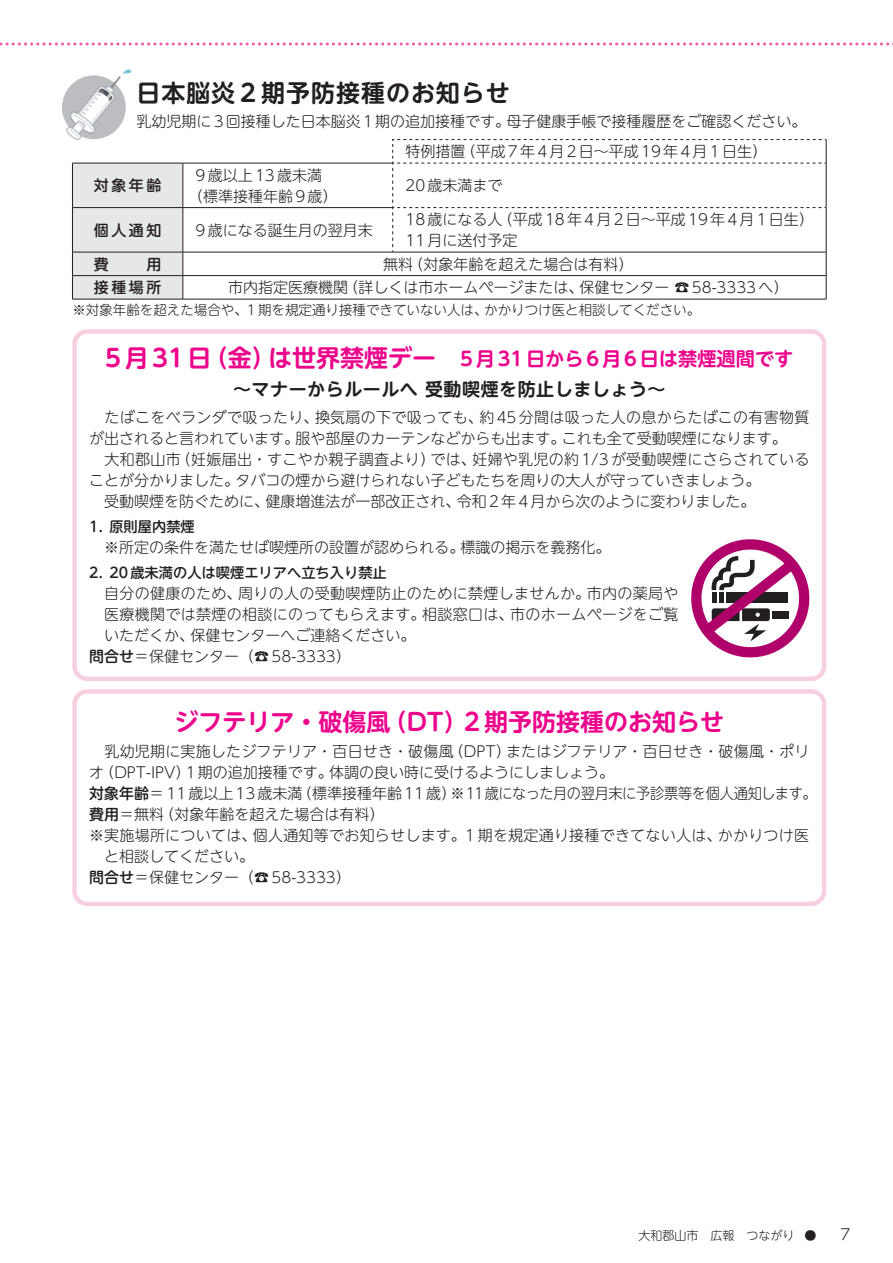
<style>
.page{position:relative;width:893px;height:1263px;background:#fff}
.page>*{position:absolute;margin:0;border:0;box-sizing:border-box;transform-origin:0 0}
.本文{font:700 24px "UD Shin M Go Pr 6 De";color:#ed028c}
.本文-2{font:700 24px "UD Shin M Go Pr 6 De";letter-spacing:.04em;color:#231f20}
.本文-3{font:700 19.2px "UD Shin M Go Pr 6 De";color:#ed028c}
.本文-4{font:700 18px "UD Shin M Go Pr 6 De";letter-spacing:.03em;color:#231f20}
.本文-5{font:300 15px/21px "UD Shin M Go Pr 6";color:#231f20}
.本文-6{font:300 15px "UD Shin M Go Pr 6";letter-spacing:.15em;color:#231f20}
.本文-7{font:500 15px "UD Shin M Go Pr 6";letter-spacing:.175em;color:#231f20}
.本文-8{font:500 14.25px "UD Shin M Go Pr 6";color:#231f20}
.本文-9{font:300 13.5px "UD Shin M Go Pr 6";color:#231f20}
.t1{font:300 12px "UD Shin M Go Pr 6";color:#231f20}
.s1{font-size:24px}
.s2{font-weight:500}
</style>
<div class="page">
<svg style="left:0;top:43px;width:893px;height:3px"></svg>
<hr style="left:183px;top:163px;width:209px;height:1px;background:#231f20">
<hr style="left:183px;top:207px;width:209px;height:1px;background:#231f20">
<hr style="left:183px;top:252px;width:210px;height:1px;background:#231f20">
<hr style="left:183px;top:275px;width:210px;height:1px;background:#231f20">
<svg style="left:72px;top:163px;width:112px;height:136px;background:#dddddf"></svg>
<hr style="left:72px;top:299px;width:111px;height:1px;background:#231f20">
<hr style="left:183px;top:299px;width:210px;height:1px;background:#231f20">
<hr style="left:393px;top:299px;width:433px;height:1px;background:#231f20">
<svg style="left:392px;top:139px;width:435px;height:160px"></svg>
<div style="left:72px;top:329px;width:754px;height:352px;border:4px solid #f7c1d9;border-radius:13px"></div>
<div style="left:72px;top:689px;width:754px;height:217px;border:4px solid #f7c1d9;border-radius:13px"></div>
<img style="left:63px;top:69px;width:69px;height:72px">
<svg style="left:691px;top:539px;width:119px;height:119px"></svg>
<p class="本文-2" style="left:136px;top:72px;width:375px">日本脳炎２期予防接種のお知らせ</p>
<p class="本文-5" style="left:136px;top:110px;width:672px">乳幼児期に3回接種した日本脳炎1期の追加接種です。母子健康手帳で接種履歴をご確認ください。</p>
<p class="本文-7" style="left:94px;top:173px;width:69px">対象年齢</p>
<p class="本文-5" style="left:196px;top:163px;width:128px">9歳以上13歳未満</p>
<p class="本文-5" style="left:188px;top:184px;width:151px">（標準接種年齢9歳）</p>
<p class="本文-7" style="left:94px;top:217px;width:69px">個人通知</p>
<p class="本文-5" style="left:196px;top:218px;width:179px">9歳になる誕生月の翌月末</p>
<p class="本文-6" style="left:405px;top:139px;width:363px">特例措置（平成7年4月2日～平成19年4月1日生）</p>
<p class="本文-5" style="left:405px;top:174px;width:99px">20歳未満まで</p>
<p class="本文-6" style="left:405px;top:207px;width:410px">18歳になる人（平成18年4月2日～平成19年4月1日生）</p>
<p class="本文-5" style="left:405px;top:229px;width:114px">11月に送付予定</p>
<p class="本文-7" style="left:94px;top:251px;width:16px">費</p>
<p class="本文-7" style="left:147px;top:251px;width:16px">用</p>
<p class="本文-5" style="left:383px;top:253px;width:252px">無料（対象年齢を超えた場合は有料）</p>
<p class="本文-7" style="left:94px;top:275px;width:69px">接種場所</p>
<p class="本文-5" style="left:228px;top:276px;width:562px">市内指定医療機関（詳しくは市ホームページまたは、保健センター ☎58-3333へ）</p>
<p class="本文-9" style="left:72px;top:299px;width:629px">※対象年齢を超えた場合や、１期を規定通り接種できていない人は、かかりつけ医と相談してください。</p>
<p class="本文-3" style="left:105px;top:342px;width:690px"><span class="s1">5月31日（金）は世界禁煙デー</span> 5月31日から6月6日は禁煙週間です</p>
<p class="本文-4" style="left:233px;top:374px;width:434px">～マナーからルールへ受動喫煙を防止しましょう～</p>
<p class="本文-5" style="left:89px;top:406px;width:722px">　たばこをベランダで吸ったり、換気扇の下で吸っても、約45分間は吸った人の息からたばこの有害物質が出されると言われています。服や部屋のカーテンなどからも出ます。これも全て受動喫煙になります。</p>
<p class="本文-5" style="left:89px;top:448px;width:722px">　大和郡山市（妊娠届出・すこやか親子調査より）では、妊婦や乳児の約1/3が受動喫煙にさらされていることが分かりました。タバコの煙から避けられない子どもたちを周りの大人が守っていきましょう。</p>
<p class="本文-5" style="left:89px;top:490px;width:668px">　受動喫煙を防ぐために、健康増進法が一部改正され、令和2年4月から次のように変わりました。</p>
<p class="本文-8" style="left:89px;top:514px;width:107px">1．原則屋内禁煙</p>
<p class="本文-5" style="left:89px;top:536px;width:523px">　※所定の条件を満たせば喫煙所の設置が認められる。標識の掲示を義務化。</p>
<p class="本文-8" style="left:89px;top:560px;width:299px">2．20歳未満の人は喫煙エリアへ立ち入り禁止</p>
<p class="本文-5" style="left:104px;top:582px;width:576px;text-align:justify">自分の健康のため、周りの人の受動喫煙防止のために禁煙しませんか。市内の薬局や医療機関では禁煙の相談にのってもらえます。相談窓口は、市のホームページをご覧いただくか、保健センターへご連絡ください。</p>
<p class="本文-5" style="left:89px;top:645px;width:263px"><span class="s2">問合せ</span>＝保健センター（☎58-3333）</p>
<p class="本文" style="left:174px;top:702px;width:551px">ジフテリア・破傷風（DT）２期予防接種のお知らせ</p>
<p class="本文-5" style="left:89px;top:740px;width:722px">　乳幼児期に実施したジフテリア・百日せき・破傷風（DPT）またはジフテリア・百日せき・破傷風・ポリオ（DPT-IPV）1期の追加接種です。体調の良い時に受けるようにしましょう。</p>
<p class="本文-5" style="left:89px;top:782px;width:729px"><span class="s2">対象年齢</span>＝11歳以上13歳未満（標準接種年齢11歳）※11歳になった月の翌月末に予診票等を個人通知します。</p>
<p class="本文-5" style="left:89px;top:803px;width:297px"><span class="s2">費用</span>＝無料（対象年齢を超えた場合は有料）</p>
<p class="本文-5" style="left:104px;top:824px;width:706px;text-indent:-15px">※実施場所については、個人通知等でお知らせします。１期を規定通り接種できてない人は、かかりつけ医と相談してください。</p>
<p class="本文-5" style="left:89px;top:866px;width:263px"><span class="s2">問合せ</span>＝保健センター（☎58-3333）</p>
<p class="t1" style="left:638px;top:1226px;width:179px">大和郡山市 広報　つながり ●</p>
<p class="本文-5" style="left:840px;top:1223px;width:11px">7</p>
</div>
